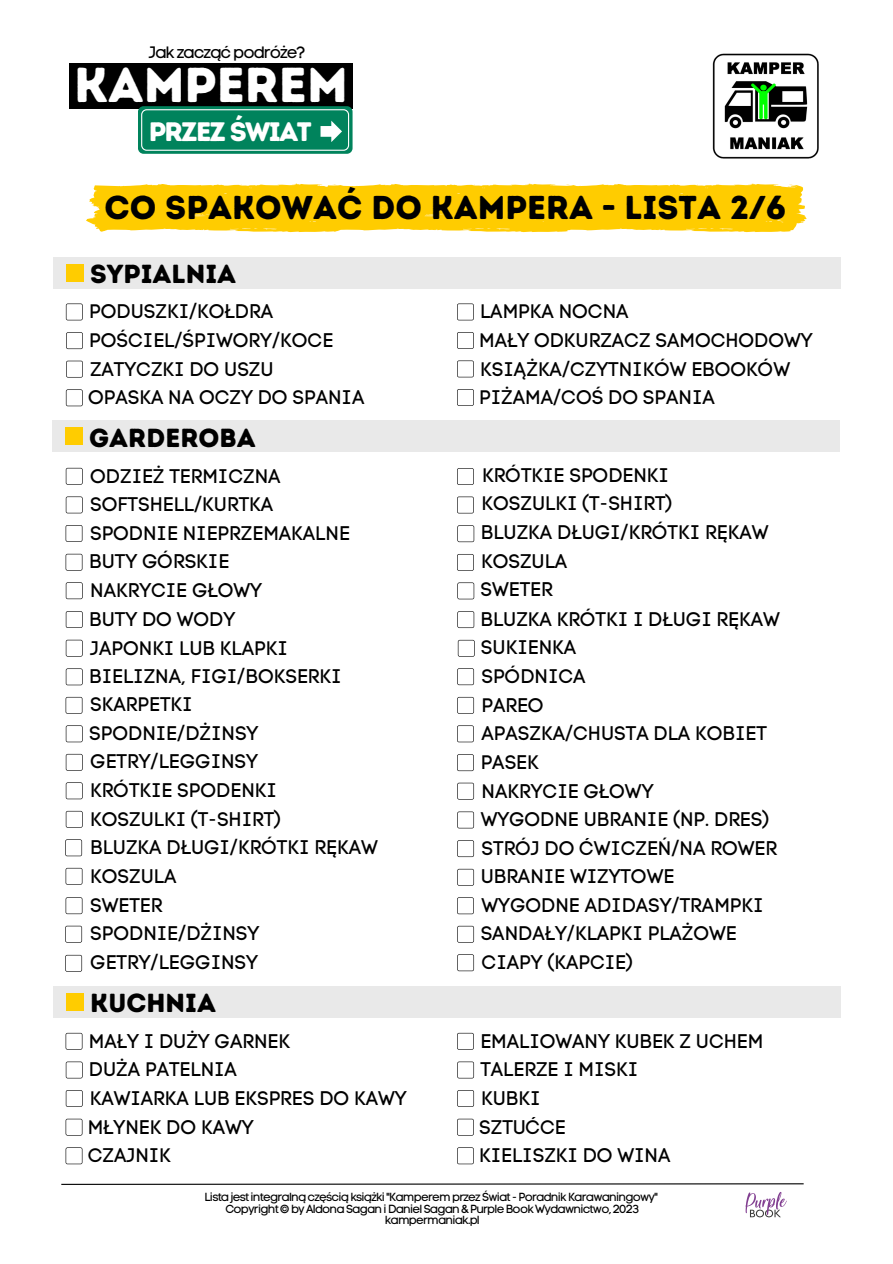
<style>
.page{position:relative;width:893px;height:1264px;background:#fff}
.page>*{position:absolute;margin:0;border:0;box-sizing:border-box;transform-origin:0 0}
.t1{font:49.05px "Intro Rust Base";color:#fff}
.t2{font:33px "Intro Rust Base";color:#000}
.t3{font:26.7px "Intro Rust Base";letter-spacing:-.065em;color:#fff}
.t4{font:26.1px "Intro Rust Base";color:#000}
.t5{font:19.5px "Code Pro Normal LC";color:#000}
.t6{font:16.5px "Code Pro Normal LC";letter-spacing:-.065em;color:#000}
.t7{font:11.7px "Code Pro Normal LC";letter-spacing:-.065em;color:#000}
</style>
<div class="page">
<svg style="left:61px;top:1183px;width:743px;height:2px"></svg>
<div style="left:69px;top:63px;width:283px;height:45px;background:#000"></div>
<div style="left:138px;top:106px;width:214px;height:48px;background:#00835c;border-radius:6px"></div>
<svg style="left:141px;top:109px;width:208px;height:42px"></svg>
<img style="left:712px;top:53px;width:106px;height:106px">
<svg style="left:66px;top:303px;width:17px;height:17px"></svg>
<svg style="left:66px;top:332px;width:17px;height:17px"></svg>
<svg style="left:66px;top:361px;width:17px;height:16px"></svg>
<svg style="left:66px;top:389px;width:17px;height:17px"></svg>
<svg style="left:457px;top:303px;width:17px;height:17px"></svg>
<svg style="left:457px;top:332px;width:17px;height:17px"></svg>
<svg style="left:457px;top:360px;width:17px;height:17px"></svg>
<svg style="left:457px;top:389px;width:17px;height:17px"></svg>
<svg style="left:66px;top:468px;width:17px;height:16px"></svg>
<svg style="left:66px;top:496px;width:17px;height:17px"></svg>
<svg style="left:66px;top:525px;width:16px;height:17px"></svg>
<svg style="left:66px;top:554px;width:16px;height:16px"></svg>
<svg style="left:66px;top:582px;width:17px;height:17px"></svg>
<svg style="left:66px;top:611px;width:17px;height:17px"></svg>
<svg style="left:66px;top:639px;width:17px;height:17px"></svg>
<svg style="left:66px;top:668px;width:17px;height:17px"></svg>
<svg style="left:66px;top:697px;width:16px;height:16px"></svg>
<svg style="left:66px;top:725px;width:17px;height:17px"></svg>
<svg style="left:66px;top:754px;width:17px;height:16px"></svg>
<svg style="left:66px;top:782px;width:17px;height:17px"></svg>
<svg style="left:66px;top:810px;width:17px;height:17px"></svg>
<svg style="left:65px;top:839px;width:17px;height:17px"></svg>
<svg style="left:66px;top:897px;width:16px;height:17px"></svg>
<svg style="left:65px;top:925px;width:17px;height:17px"></svg>
<svg style="left:65px;top:954px;width:17px;height:17px"></svg>
<svg style="left:457px;top:468px;width:17px;height:17px"></svg>
<svg style="left:457px;top:496px;width:17px;height:17px"></svg>
<svg style="left:457px;top:525px;width:17px;height:17px"></svg>
<svg style="left:457px;top:554px;width:17px;height:17px"></svg>
<svg style="left:457px;top:582px;width:17px;height:17px"></svg>
<div style="left:53px;top:257px;width:787px;height:31px;background:#e9e9e9"></div>
<div style="left:66px;top:264px;width:18px;height:17px;background:#fc0"></div>
<div style="left:52px;top:421px;width:788px;height:31px;background:#e9e9e9"></div>
<div style="left:65px;top:427px;width:18px;height:18px;background:#fc0"></div>
<svg style="left:66px;top:867px;width:16px;height:17px"></svg>
<svg style="left:457px;top:611px;width:17px;height:17px"></svg>
<svg style="left:458px;top:640px;width:16px;height:16px"></svg>
<svg style="left:457px;top:668px;width:17px;height:17px"></svg>
<svg style="left:457px;top:697px;width:17px;height:16px"></svg>
<svg style="left:457px;top:725px;width:17px;height:17px"></svg>
<svg style="left:457px;top:754px;width:17px;height:17px"></svg>
<svg style="left:457px;top:782px;width:17px;height:17px"></svg>
<svg style="left:457px;top:811px;width:17px;height:17px"></svg>
<svg style="left:457px;top:840px;width:17px;height:17px"></svg>
<svg style="left:457px;top:868px;width:17px;height:17px"></svg>
<svg style="left:457px;top:897px;width:17px;height:17px"></svg>
<svg style="left:457px;top:925px;width:17px;height:17px"></svg>
<svg style="left:457px;top:954px;width:17px;height:17px"></svg>
<div style="left:53px;top:986px;width:787px;height:31px;background:#e9e9e9"></div>
<div style="left:66px;top:993px;width:18px;height:17px;background:#fc0"></div>
<svg style="left:66px;top:1032px;width:16px;height:17px"></svg>
<svg style="left:66px;top:1061px;width:17px;height:17px"></svg>
<svg style="left:66px;top:1090px;width:17px;height:16px"></svg>
<svg style="left:66px;top:1118px;width:16px;height:17px"></svg>
<svg style="left:66px;top:1147px;width:16px;height:17px"></svg>
<svg style="left:457px;top:1032px;width:17px;height:17px"></svg>
<svg style="left:457px;top:1061px;width:17px;height:17px"></svg>
<svg style="left:457px;top:1090px;width:17px;height:16px"></svg>
<svg style="left:457px;top:1118px;width:17px;height:17px"></svg>
<svg style="left:457px;top:1147px;width:17px;height:17px"></svg>
<svg style="left:86px;top:183px;width:720px;height:49px;background:#ffd017"></svg>
<svg style="left:745px;top:1192px;width:41px;height:25px"></svg>
<p class="t6" style="left:149px;top:42px;width:158px">Jak zacząć podróże?</p>
<p class="t1" style="left:74px;top:55px;width:275px">KAMPEREM</p>
<p class="t3" style="left:149px;top:115px;width:164px">PRZEZ ŚWIAT</p>
<p class="t2" style="left:104px;top:187px;width:683px">CO SPAKOWAĆ DO KAMPERA - LISTA 2/6</p>
<p class="t4" style="left:90px;top:258px;width:147px">SYPIALNIA</p>
<p class="t5" style="left:89px;top:300px;width:185px">PODUSZKI/KOŁDRA</p>
<p class="t5" style="left:89px;top:328px;width:245px">POŚCIEL/ŚPIWORY/KOCE</p>
<p class="t5" style="left:90px;top:357px;width:185px">ZATYCZKI DO USZU</p>
<p class="t5" style="left:88px;top:385px;width:278px">OPASKA NA OCZY DO SPANIA</p>
<p class="t4" style="left:89px;top:422px;width:168px">GARDEROBA</p>
<p class="t5" style="left:90px;top:464px;width:192px">ODZIEŻ TERMICZNA</p>
<p class="t5" style="left:90px;top:493px;width:185px">SOFTSHELL/KURTKA</p>
<p class="t5" style="left:90px;top:521px;width:261px">SPODNIE NIEPRZEMAKALNE</p>
<p class="t5" style="left:89px;top:549px;width:141px">BUTY GÓRSKIE</p>
<p class="t5" style="left:90px;top:578px;width:173px">NAKRYCIE GŁOWY</p>
<p class="t5" style="left:89px;top:607px;width:147px">BUTY DO WODY</p>
<p class="t5" style="left:90px;top:636px;width:199px">JAPONKI LUB KLAPKI</p>
<p class="t5" style="left:89px;top:664px;width:254px">BIELIZNA, FIGI/BOKSERKI</p>
<p class="t5" style="left:90px;top:693px;width:104px">SKARPETKI</p>
<p class="t5" style="left:89px;top:721px;width:171px">SPODNIE/DŻINSY</p>
<p class="t5" style="left:90px;top:749px;width:169px">GETRY/LEGGINSY</p>
<p class="t5" style="left:90px;top:778px;width:188px">KRÓTKIE SPODENKI</p>
<p class="t5" style="left:90px;top:807px;width:193px">KOSZULKI (T-SHIRT)</p>
<p class="t5" style="left:90px;top:835px;width:289px">BLUZKA DŁUGI/KRÓTKI RĘKAW</p>
<p class="t5" style="left:90px;top:864px;width:88px">KOSZULA</p>
<p class="t5" style="left:90px;top:893px;width:74px">SWETER</p>
<p class="t5" style="left:90px;top:921px;width:171px">SPODNIE/DŻINSY</p>
<p class="t5" style="left:90px;top:950px;width:169px">GETRY/LEGGINSY</p>
<p class="t4" style="left:90px;top:987px;width:127px">KUCHNIA</p>
<p class="t5" style="left:89px;top:1029px;width:203px">MAŁY I DUŻY GARNEK</p>
<p class="t5" style="left:89px;top:1057px;width:149px">DUŻA PATELNIA</p>
<p class="t5" style="left:90px;top:1086px;width:318px">KAWIARKA LUB EKSPRES DO KAWY</p>
<p class="t5" style="left:88px;top:1114px;width:167px">MŁYNEK DO KAWY</p>
<p class="t5" style="left:88px;top:1143px;width:85px">CZAJNIK</p>
<p class="t5" style="left:480px;top:300px;width:150px">LAMPKA NOCNA</p>
<p class="t5" style="left:479px;top:328px;width:335px">MAŁY ODKURZACZ SAMOCHODOWY</p>
<p class="t5" style="left:480px;top:357px;width:311px">KSIĄŻKA/CZYTNIKÓW EBOOKÓW</p>
<p class="t5" style="left:479px;top:385px;width:237px">PIŻAMA/COŚ DO SPANIA</p>
<p class="t5" style="left:482px;top:463px;width:188px">KRÓTKIE SPODENKI</p>
<p class="t5" style="left:481px;top:492px;width:193px">KOSZULKI (T-SHIRT)</p>
<p class="t5" style="left:481px;top:520px;width:289px">BLUZKA DŁUGI/KRÓTKI RĘKAW</p>
<p class="t5" style="left:481px;top:549px;width:88px">KOSZULA</p>
<p class="t5" style="left:480px;top:578px;width:74px">SWETER</p>
<p class="t5" style="left:480px;top:607px;width:301px">BLUZKA KRÓTKI I DŁUGI RĘKAW</p>
<p class="t5" style="left:481px;top:635px;width:97px">SUKIENKA</p>
<p class="t5" style="left:481px;top:664px;width:105px">SPÓDNICA</p>
<p class="t5" style="left:481px;top:693px;width:64px">PAREO</p>
<p class="t5" style="left:481px;top:722px;width:287px">APASZKA/CHUSTA DLA KOBIET</p>
<p class="t5" style="left:480px;top:750px;width:60px">PASEK</p>
<p class="t5" style="left:481px;top:779px;width:173px">NAKRYCIE GŁOWY</p>
<p class="t5" style="left:480px;top:807px;width:290px">WYGODNE UBRANIE (NP. DRES)</p>
<p class="t5" style="left:481px;top:836px;width:297px">STRÓJ DO ĆWICZEŃ/NA ROWER</p>
<p class="t5" style="left:480px;top:864px;width:195px">UBRANIE WIZYTOWE</p>
<p class="t5" style="left:481px;top:893px;width:283px">WYGODNE ADIDASY/TRAMPKI</p>
<p class="t5" style="left:481px;top:950px;width:153px">CIAPY (KAPCIE)</p>
<p class="t5" style="left:480px;top:921px;width:257px">SANDAŁY/KLAPKI PLAŻOWE</p>
<p class="t5" style="left:480px;top:1029px;width:284px">EMALIOWANY KUBEK Z UCHEM</p>
<p class="t5" style="left:480px;top:1057px;width:159px">TALERZE I MISKI</p>
<p class="t5" style="left:481px;top:1086px;width:61px">KUBKI</p>
<p class="t5" style="left:479px;top:1114px;width:88px">SZTUĆCE</p>
<p class="t5" style="left:479px;top:1143px;width:193px">KIELISZKI DO WINA</p>
<p class="t7" style="left:205px;top:1189px;width:455px">Lista jest integralną częścią książki "Kamperem przez Świat - Poradnik Karawaningowy"</p>
<p class="t7" style="left:225px;top:1201px;width:415px">Copyright © by Aldona Sagan i Daniel Sagan &amp; Purple Book Wydawnictwo, 2023</p>
<p class="t7" style="left:385px;top:1213px;width:96px">kampermaniak.pl</p>
</div>
